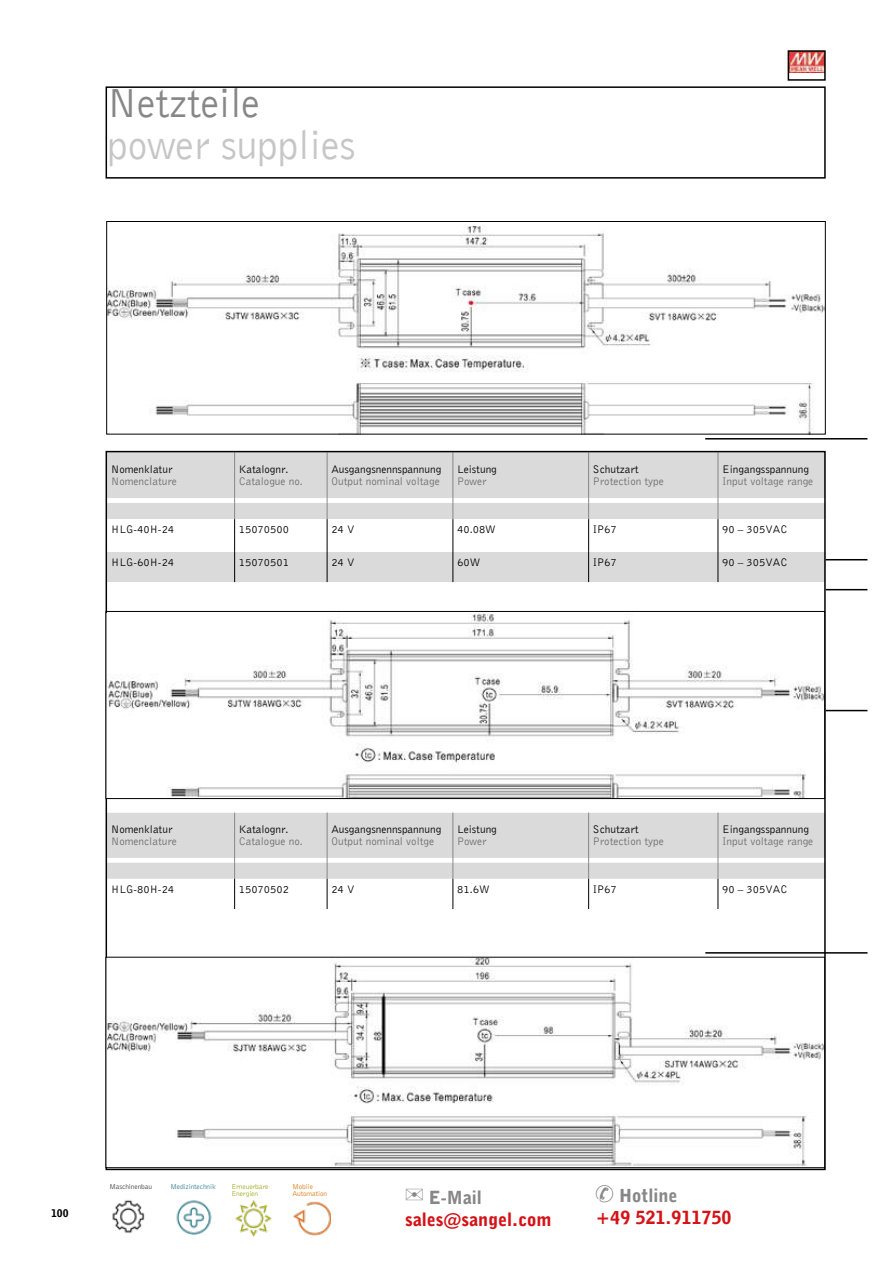
<style>
.page{position:relative;width:893px;height:1263px;background:#fff}
.page>*{position:absolute;margin:0;border:0;box-sizing:border-box;transform-origin:0 0}
.t1{font:42px "Bell Gothic BT Roman";letter-spacing:-.01em;color:#c6c6c6}
.t2{font:42px "Bell Gothic BT Roman";letter-spacing:-.01em;color:#878787}
.t3{font:18px/22.5px "Bell Gothic BT Black";color:#d51317}
.t4{font:11.25px "Bell Gothic BT Roman";color:#000}
.t5{font:11.25px "Bell Gothic BT Roman";color:#706f6f}
.t6{font:10.5px "Bell Gothic BT Black";color:#000}
.t7{font:7.35px/7.8px "Bell Gothic BT Roman";letter-spacing:-.01em;color:#a2aa21}
.t8{font:7.35px/7.8px "Bell Gothic BT Roman";letter-spacing:-.01em;color:#df7a16}
.t9{font:7.35px "Bell Gothic BT Roman";letter-spacing:-.01em;color:#398195}
.t10{font:7.35px "Bell Gothic BT Roman";letter-spacing:-.01em;color:#484647}
.s1{color:#878787}
</style>
<div class="page">
<img style="left:112px;top:1200px;width:33px;height:33px">
<img style="left:176px;top:1200px;width:36px;height:35px">
<img style="left:235px;top:1200px;width:37px;height:37px">
<img style="left:293px;top:1201px;width:37px;height:35px">
<img style="left:791px;top:53px;width:32px;height:20px">
<div style="left:788px;top:50px;width:38px;height:31px;border:2px solid #000"></div>
<hr style="left:705px;top:438px;width:162px;height:1px;background:#000">
<hr style="left:705px;top:559px;width:162px;height:1px;background:#000">
<hr style="left:705px;top:589px;width:162px;height:1px;background:#000">
<hr style="left:705px;top:952px;width:162px;height:2px;background:#000">
<hr style="left:705px;top:710px;width:162px;height:1px;background:#000">
<div style="left:109px;top:454px;width:714px;height:44px;background:#dadada"></div>
<svg style="left:109px;top:498px;width:714px;height:21px;fill:#dadada"></svg>
<svg style="left:109px;top:519px;width:714px;height:71px"></svg>
<svg style="left:109px;top:799px;width:714px;height:110px;fill:#dadada"></svg>
<hr style="left:234px;top:452px;width:1px;height:46px;background:#878787">
<hr style="left:327px;top:452px;width:1px;height:46px;background:#878787">
<hr style="left:453px;top:452px;width:1px;height:46px;background:#878787">
<svg style="left:234px;top:498px;width:1px;height:21px"></svg>
<svg style="left:327px;top:498px;width:1px;height:21px"></svg>
<svg style="left:453px;top:498px;width:1px;height:21px"></svg>
<hr style="left:234px;top:812px;width:1px;height:46px;background:#878787">
<hr style="left:327px;top:812px;width:1px;height:46px;background:#878787">
<hr style="left:453px;top:812px;width:1px;height:46px;background:#878787">
<svg style="left:234px;top:858px;width:1px;height:21px"></svg>
<svg style="left:327px;top:858px;width:1px;height:21px"></svg>
<svg style="left:453px;top:858px;width:1px;height:21px"></svg>
<hr style="left:588px;top:452px;width:1px;height:46px;background:#878787">
<hr style="left:718px;top:452px;width:1px;height:46px;background:#878787">
<svg style="left:588px;top:498px;width:1px;height:21px"></svg>
<svg style="left:718px;top:498px;width:1px;height:21px"></svg>
<hr style="left:588px;top:812px;width:1px;height:46px;background:#878787">
<hr style="left:718px;top:812px;width:1px;height:46px;background:#878787">
<svg style="left:588px;top:858px;width:1px;height:21px"></svg>
<svg style="left:718px;top:858px;width:1px;height:21px"></svg>
<hr style="left:234px;top:552px;width:1px;height:30px;background:#000">
<hr style="left:327px;top:552px;width:1px;height:30px;background:#000">
<hr style="left:453px;top:552px;width:1px;height:30px;background:#000">
<hr style="left:588px;top:552px;width:1px;height:30px;background:#000">
<hr style="left:718px;top:552px;width:1px;height:30px;background:#000">
<hr style="left:234px;top:519px;width:1px;height:33px;background:#000">
<hr style="left:234px;top:879px;width:1px;height:30px;background:#000">
<hr style="left:327px;top:519px;width:1px;height:33px;background:#000">
<hr style="left:327px;top:879px;width:1px;height:30px;background:#000">
<hr style="left:453px;top:519px;width:1px;height:33px;background:#000">
<hr style="left:453px;top:879px;width:1px;height:30px;background:#000">
<hr style="left:588px;top:519px;width:1px;height:33px;background:#000">
<hr style="left:718px;top:519px;width:1px;height:33px;background:#000">
<hr style="left:588px;top:879px;width:1px;height:30px;background:#000">
<hr style="left:718px;top:879px;width:1px;height:30px;background:#000">
<img style="left:108px;top:226px;width:716px;height:206px">
<div style="left:106px;top:221px;width:720px;height:213px;border:1px solid #000"></div>
<img style="left:108px;top:613px;width:715px;height:184px">
<div style="left:106px;top:611px;width:719px;height:188px;border:1px solid #000"></div>
<div style="left:106px;top:86px;width:720px;height:93px;border:2px solid #000"></div>
<img style="left:108px;top:959px;width:715px;height:207px">
<div style="left:106px;top:957px;width:719px;height:211px;border:1px solid #000"></div>
<h1 class="t2" style="left:107px;top:77px;width:154px">Netzteile</h1>
<h1 class="t1" style="left:107px;top:119px;width:250px">power supplies</h1>
<p class="t4" style="left:111px;top:462px;width:63px">Nomenklatur</p>
<p class="t5" style="left:111px;top:474px;width:67px">Nomenclature</p>
<p class="t4" style="left:239px;top:462px;width:51px">Katalognr.</p>
<p class="t5" style="left:239px;top:474px;width:66px">Catalogue no.</p>
<p class="t4" style="left:331px;top:462px;width:112px">Ausgangsnennspannung</p>
<p class="t5" style="left:331px;top:474px;width:110px">Output nominal voltage</p>
<p class="t4" style="left:457px;top:462px;width:41px">Leistung</p>
<p class="t5" style="left:457px;top:474px;width:31px">Power</p>
<p class="t4" style="left:593px;top:462px;width:47px">Schutzart</p>
<p class="t5" style="left:593px;top:474px;width:73px">Protection type</p>
<p class="t4" style="left:722px;top:462px;width:88px">Eingangsspannung</p>
<p class="t5" style="left:722px;top:474px;width:93px">Input voltage range</p>
<p class="t4" style="left:111px;top:523px;width:64px">HLG-40H-24</p>
<p class="t4" style="left:239px;top:523px;width:52px">15070500</p>
<p class="t4" style="left:331px;top:523px;width:25px">24 V</p>
<p class="t4" style="left:457px;top:523px;width:40px">40.08W</p>
<p class="t4" style="left:593px;top:523px;width:25px">IP67</p>
<p class="t4" style="left:722px;top:523px;width:67px">90 – 305VAC</p>
<p class="t4" style="left:111px;top:555px;width:64px">HLG-60H-24</p>
<p class="t4" style="left:239px;top:555px;width:52px">15070501</p>
<p class="t4" style="left:331px;top:555px;width:25px">24 V</p>
<p class="t4" style="left:457px;top:555px;width:25px">60W</p>
<p class="t4" style="left:593px;top:555px;width:25px">IP67</p>
<p class="t4" style="left:722px;top:555px;width:67px">90 – 305VAC</p>
<p class="t4" style="left:111px;top:822px;width:63px">Nomenklatur</p>
<p class="t5" style="left:111px;top:834px;width:67px">Nomenclature</p>
<p class="t4" style="left:239px;top:822px;width:51px">Katalognr.</p>
<p class="t5" style="left:239px;top:834px;width:66px">Catalogue no.</p>
<p class="t4" style="left:331px;top:822px;width:112px">Ausgangsnennspannung</p>
<p class="t5" style="left:331px;top:834px;width:104px">Output nominal voltge</p>
<p class="t4" style="left:457px;top:822px;width:41px">Leistung</p>
<p class="t5" style="left:457px;top:834px;width:31px">Power</p>
<p class="t4" style="left:593px;top:822px;width:47px">Schutzart</p>
<p class="t5" style="left:593px;top:834px;width:73px">Protection type</p>
<p class="t4" style="left:722px;top:822px;width:88px">Eingangsspannung</p>
<p class="t5" style="left:722px;top:834px;width:93px">Input voltage range</p>
<p class="t4" style="left:111px;top:882px;width:64px">HLG-80H-24</p>
<p class="t4" style="left:239px;top:882px;width:52px">15070502</p>
<p class="t4" style="left:331px;top:882px;width:25px">24 V</p>
<p class="t4" style="left:457px;top:882px;width:34px">81.6W</p>
<p class="t4" style="left:593px;top:882px;width:25px">IP67</p>
<p class="t4" style="left:722px;top:882px;width:67px">90 – 305VAC</p>
<p class="t6" style="left:51px;top:1207px;width:19px">100</p>
<p class="t10" style="left:109px;top:1181px;width:44px">Maschinenbau</p>
<p class="t9" style="left:170px;top:1181px;width:47px">Medizintechnik</p>
<p class="t7" style="left:231px;top:1182px;width:39px">Erneuerbare<br>Energien</p>
<p class="t8" style="left:292px;top:1182px;width:36px">Mobile<br>Automation</p>
<h2 class="t3" style="left:405px;top:1186px;width:148px"><span class="s1">✉ E-Mail </span>sales@sangel.com</h2>
<h2 class="t3" style="left:595px;top:1183px;width:138px"><span class="s1">✆ Hotline<br></span>+49 521.911750</h2>
</div>
